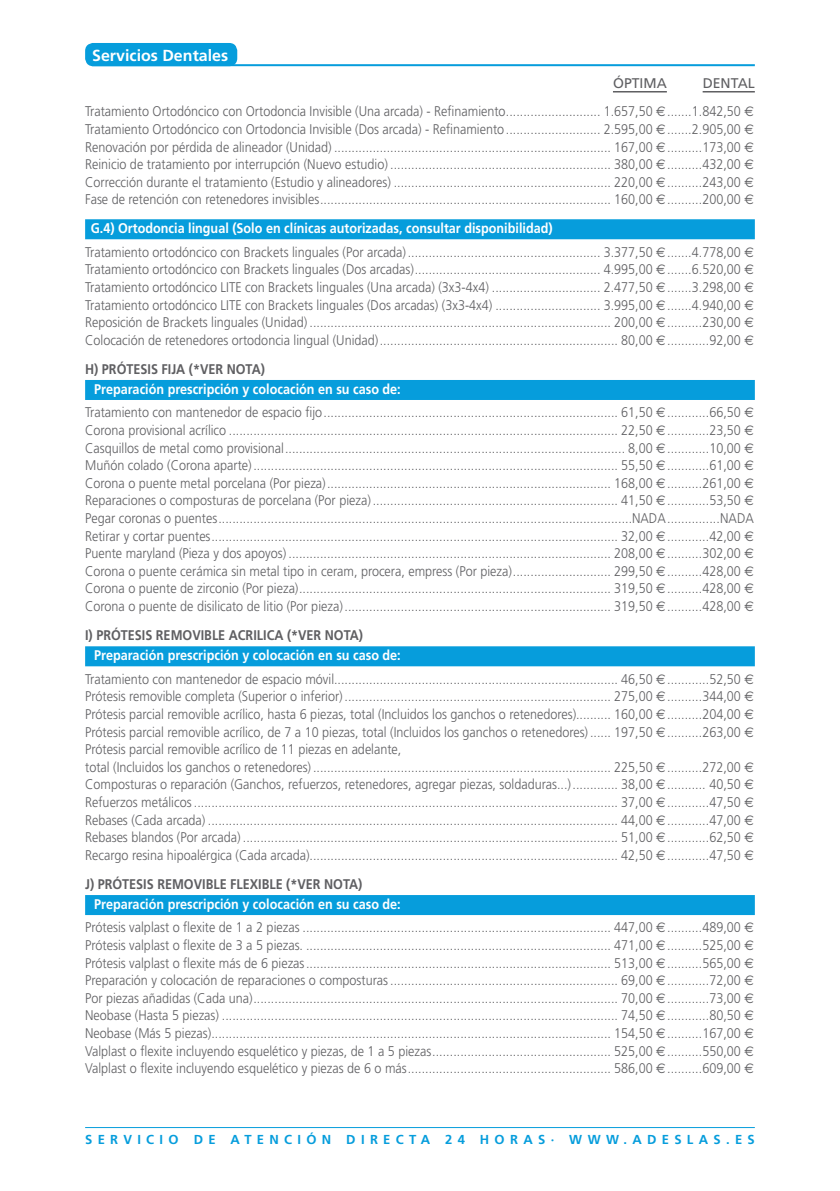
<style>
.page{position:relative;width:840px;height:1191px;background:#fff}
.page>*{position:absolute;margin:0;border:0;box-sizing:border-box;transform-origin:0 0}
.t1{font:700 16px "Frutiger";color:#fff}
.t2{font:300 14px/17.6px "Frutiger";color:#5f5f62;scale:.9 1}
.t3{font:700 14px "Frutiger";color:#5f5f62;scale:.9 1}
.t4{font:14px "Frutiger";color:#5f5f62}
.t5{font:700 13px "Frutiger";letter-spacing:.41em;color:#069ddc}
.s1{font-weight:400}
.s2{font-family:"Euro Sans";font-weight:400}
.s3{font-weight:700;color:#fff}
</style>
<div class="page">
<hr style="left:85px;top:1127px;width:669px;height:1px;background:#069ddc">
<hr style="left:92px;top:64px;width:662px;height:2px;background:#069ddc">
<div style="left:85px;top:43px;width:152px;height:23px;background:#069ddc;border-radius:8px"></div>
<hr style="left:612px;top:91px;width:54px;height:1px;background:#5f5f62">
<hr style="left:702px;top:91px;width:52px;height:1px;background:#5f5f62">
<div style="left:85px;top:219px;width:669px;height:20px;background:#069ddc"></div>
<div style="left:85px;top:380px;width:669px;height:20px;background:#069ddc"></div>
<div style="left:85px;top:646px;width:669px;height:20px;background:#069ddc"></div>
<div style="left:85px;top:895px;width:669px;height:20px;background:#069ddc"></div>
<p class="t1" style="left:92px;top:46px;width:137px">Servicios Dentales</p>
<p class="t4" style="left:612px;top:75px;width:55px">ÓPTIMA</p>
<p class="t2" style="left:85px;top:69px;width:745px;line-height:28.6px;text-align:right"><span class="s1">DENTAL<br></span>Tratamiento Ortodóncico con Ortodoncia Invisible (Una arcada) - Refinamiento........................... 1.657,50 <span class="s2">€</span>.......1.842,50 <span class="s2">€</span></p>
<p class="t2" style="left:85px;top:120px;width:744px;text-align:justify">Tratamiento Ortodóncico con Ortodoncia Invisible (Dos arcada) - Refinamiento........................... 2.595,00 <span class="s2">€</span>.......2.905,00 <span class="s2">€ </span>Renovación por pérdida de alineador (Unidad) ............................................................................... 167,00 <span class="s2">€</span>..........173,00 <span class="s2">€ </span>Reinicio de tratamiento por interrupción (Nuevo estudio) ............................................................... 380,00 <span class="s2">€</span>..........432,00 <span class="s2">€ </span>Corrección durante el tratamiento (Estudio y alineadores) .............................................................. 220,00 <span class="s2">€</span>..........243,00 <span class="s2">€ </span>Fase de retención con retenedores invisibles................................................................................... 160,00 <span class="s2">€</span>..........200,00 <span class="s2">€</span></p>
<p class="t2" style="left:85px;top:217px;width:744px;line-height:23.2px;text-indent:6px"><span class="s3">G.4) Ortodoncia lingual (Solo en clínicas autorizadas, consultar disponibilidad)<br></span>Tratamiento ortodóncico con Brackets linguales (Por arcada)....................................................... 3.377,50 <span class="s2">€</span>.......4.778,00 <span class="s2">€</span></p>
<p class="t2" style="left:85px;top:261px;width:744px;text-align:justify">Tratamiento ortodóncico con Brackets linguales (Dos arcadas)..................................................... 4.995,00 <span class="s2">€</span>.......6.520,00 <span class="s2">€ </span>Tratamiento ortodóncico LITE con Brackets linguales (Una arcada) (3x3-4x4) ............................... 2.477,50 <span class="s2">€</span>.......3.298,00 <span class="s2">€ </span>Tratamiento ortodóncico LITE con Brackets linguales (Dos arcadas) (3x3-4x4) .............................. 3.995,00 <span class="s2">€</span>.......4.940,00 <span class="s2">€ </span>Reposición de Brackets linguales (Unidad) ...................................................................................... 200,00 <span class="s2">€</span>..........230,00 <span class="s2">€ </span>Colocación de retenedores ortodoncia lingual (Unidad).................................................................... 80,00 <span class="s2">€</span>............92,00 <span class="s2">€</span></p>
<p class="t3" style="left:85px;top:360px;width:201px">H) PRÓTESIS FIJA (*VER NOTA)</p>
<p class="t2" style="left:85px;top:378px;width:744px;line-height:23.2px;text-indent:9px"><span class="s3">Preparación prescripción y colocación en su caso de:<br></span>Tratamiento con mantenedor de espacio fijo.................................................................................... 61,50 <span class="s2">€</span>............66,50 <span class="s2">€</span></p>
<p class="t2" style="left:85px;top:421px;width:744px;text-align:justify">Corona provisional acrílico ............................................................................................................... 22,50 <span class="s2">€</span>............23,50 <span class="s2">€ </span>Casquillos de metal como provisional................................................................................................. 8,00 <span class="s2">€</span>............10,00 <span class="s2">€ </span>Muñón colado (Corona aparte)........................................................................................................ 55,50 <span class="s2">€</span>............61,00 <span class="s2">€ </span>Corona o puente metal porcelana (Por pieza)................................................................................. 168,00 <span class="s2">€</span>..........261,00 <span class="s2">€ </span>Reparaciones o composturas de porcelana (Por pieza) ...................................................................... 41,50 <span class="s2">€</span>............53,50 <span class="s2">€ </span>Pegar coronas o puentes......................................................................................................................NADA...............NADA Retirar y cortar puentes.................................................................................................................... 32,00 <span class="s2">€</span>............42,00 <span class="s2">€ </span>Puente maryland (Pieza y dos apoyos) ............................................................................................ 208,00 <span class="s2">€</span>..........302,00 <span class="s2">€ </span>Corona o puente cerámica sin metal tipo in ceram, procera, empress (Por pieza)............................ 299,50 <span class="s2">€</span>..........428,00 <span class="s2">€ </span>Corona o puente de zirconio (Por pieza)......................................................................................... 319,50 <span class="s2">€</span>..........428,00 <span class="s2">€ </span>Corona o puente de disilicato de litio (Por pieza) ............................................................................ 319,50 <span class="s2">€</span>..........428,00 <span class="s2">€</span></p>
<p class="t3" style="left:85px;top:627px;width:310px">I) PRÓTESIS REMOVIBLE ACRILICA (*VER NOTA)</p>
<p class="t2" style="left:85px;top:644px;width:744px;line-height:23.2px;text-indent:9px"><span class="s3">Preparación prescripción y colocación en su caso de:<br></span>Tratamiento con mantenedor de espacio móvil................................................................................. 46,50 <span class="s2">€</span>............52,50 <span class="s2">€</span></p>
<p class="t2" style="left:85px;top:687px;width:744px">Prótesis removible completa (Superior o inferior) ............................................................................ 275,00 <span class="s2">€</span>..........344,00 <span class="s2">€ </span>Prótesis parcial removible acrílico, hasta 6 piezas, total (Incluidos los ganchos o retenedores).......... 160,00 <span class="s2">€</span>..........204,00 <span class="s2">€ </span>Prótesis parcial removible acrílico, de 7 a 10 piezas, total (Incluidos los ganchos o retenedores) ...... 197,50 <span class="s2">€</span>..........263,00 <span class="s2">€ </span>Prótesis parcial removible acrílico de 11 piezas en adelante,<br>total (Incluidos los ganchos o retenedores) ..................................................................................... 225,50 <span class="s2">€</span>..........272,00 <span class="s2">€ </span>Composturas o reparación (Ganchos, refuerzos, retenedores, agregar piezas, soldaduras...)............. 38,00 <span class="s2">€</span>........... 40,50 <span class="s2">€ </span>Refuerzos metálicos ......................................................................................................................... 37,00 <span class="s2">€</span>............47,50 <span class="s2">€ </span>Rebases (Cada arcada) ..................................................................................................................... 44,00 <span class="s2">€</span>............47,00 <span class="s2">€ </span>Rebases blandos (Por arcada) ........................................................................................................... 51,00 <span class="s2">€</span>............62,50 <span class="s2">€ </span>Recargo resina hipoalérgica (Cada arcada)........................................................................................ 42,50 <span class="s2">€</span>............47,50 <span class="s2">€</span></p>
<p class="t3" style="left:85px;top:875px;width:309px">J) PRÓTESIS REMOVIBLE FLEXIBLE (*VER NOTA)</p>
<p class="t2" style="left:85px;top:892px;width:744px;line-height:23.2px;text-indent:9px"><span class="s3">Preparación prescripción y colocación en su caso de:<br></span>Prótesis valplast o flexite de 1 a 2 piezas ........................................................................................ 447,00 <span class="s2">€</span>..........489,00 <span class="s2">€</span></p>
<p class="t2" style="left:85px;top:936px;width:744px;text-align:justify">Prótesis valplast o flexite de 3 a 5 piezas. ....................................................................................... 471,00 <span class="s2">€</span>..........525,00 <span class="s2">€ </span>Prótesis valplast o flexite más de 6 piezas....................................................................................... 513,00 <span class="s2">€</span>..........565,00 <span class="s2">€ </span>Preparación y colocación de reparaciones o composturas ................................................................. 69,00 <span class="s2">€</span>............72,00 <span class="s2">€ </span>Por piezas añadidas (Cada una)........................................................................................................ 70,00 <span class="s2">€</span>............73,00 <span class="s2">€ </span>Neobase (Hasta 5 piezas) ................................................................................................................. 74,50 <span class="s2">€</span>............80,50 <span class="s2">€ </span>Neobase (Más 5 piezas).................................................................................................................. 154,50 <span class="s2">€</span>..........167,00 <span class="s2">€ </span>Valplast o flexite incluyendo esquelético y piezas, de 1 a 5 piezas................................................... 525,00 <span class="s2">€</span>..........550,00 <span class="s2">€ </span>Valplast o flexite incluyendo esquelético y piezas de 6 o más.......................................................... 586,00 <span class="s2">€</span>..........609,00 <span class="s2">€</span></p>
<p class="t5" style="left:85px;top:1131px;width:671px">SERVICIO DE ATENCIÓN DIRECTA 24 HORAS· WWW.ADESLAS.ES</p>
</div>
